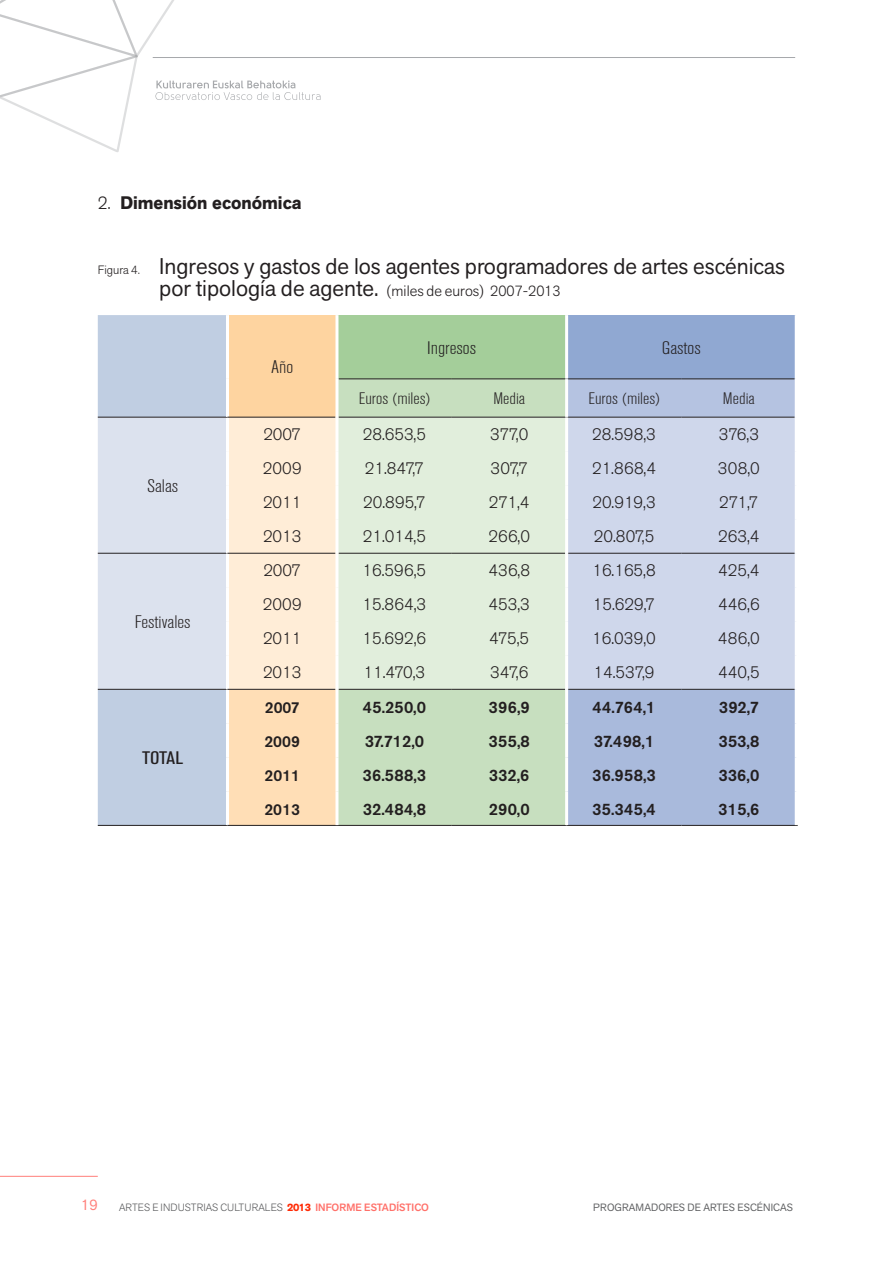
<style>
.page{position:relative;width:893px;height:1263px;background:#fff}
.page>*{position:absolute;margin:0;border:0;box-sizing:border-box;transform-origin:0 0}
.t1{font:22.5px "Akzid Grtsk Next";color:#231f20}
.t2{font:300 condensed 18px "Akzidenz Grotesk BE";color:#231f20;scale:1.2 1}
.t3{font:700 18px "Akzid Grtsk Next";color:#231f20}
.t4{font:condensed 18px "Akzidenz Grotesk BE";letter-spacing:.005em;color:#231f20;scale:1.2 1}
.t5{font:300 16.5px "Akzidenz Grotesk BE";color:#231f20}
.t6{font:500 16.5px "Akzidenz Grotesk BE";letter-spacing:.02em;color:#231f20}
.t7{font:300 condensed 16.5px "Akzidenz Grotesk BE";color:#231f20;scale:1.2 1}
.t8{font:500 15.75px "Akzidenz Grotesk BE";color:#231f20}
.t9{font:300 15px "Akzid Grtsk Next";color:#231f20}
.t10{font:15px "Akzid Grtsk Next";color:#ff7f7a}
.t11{font:300 10.5px "Akzid Grtsk Next";letter-spacing:.01em;color:#58595b}
.t12{font:10.5px "Akzid Grtsk Next";letter-spacing:.01em;color:#5f6062}
.s1{font-weight:300}
.s2{font-weight:300;font-size:12px}
.s3{font-weight:400;font-size:22.5px}
.s4{font-weight:700;color:#ff2b06}
.s5{font-weight:500;color:#ff716a}
</style>
<div class="page">
<hr style="left:153px;top:57px;width:642px;height:1px;background:#a7a9ac">
<hr style="left:0;top:1176px;width:98px;height:1px;background:#ff7f7a">
<svg style="left:0;top:0;width:320px;height:152px"></svg>
<div style="left:98px;top:315px;width:128px;height:102px;background:#c0cee2"></div>
<div style="left:227px;top:315px;width:110px;height:102px;background:#fed4a0"></div>
<div style="left:337px;top:315px;width:230px;height:64px;background:#a4ce9a"></div>
<div style="left:567px;top:315px;width:229px;height:64px;background:#90a8d2"></div>
<div style="left:338px;top:380px;width:227px;height:445px;background:#c7dfbf"></div>
<div style="left:568px;top:380px;width:227px;height:37px;background:#b5c3e1"></div>
<div style="left:338px;top:418px;width:227px;height:271px;background:#e1eedc"></div>
<div style="left:568px;top:418px;width:227px;height:271px;background:#cfd7eb"></div>
<svg style="left:98px;top:418px;width:237px;height:407px"></svg>
<div style="left:568px;top:690px;width:227px;height:135px;background:#a9badc"></div>
<hr style="left:98px;top:553px;width:129px;height:1px;background:#231f20">
<hr style="left:98px;top:689px;width:129px;height:1px;background:#231f20">
<hr style="left:98px;top:825px;width:129px;height:1px;background:#231f20">
<hr style="left:226px;top:417px;width:3px;height:34px;background:#fff">
<hr style="left:226px;top:553px;width:3px;height:34px;background:#fff">
<hr style="left:226px;top:451px;width:3px;height:34px;background:#fff">
<hr style="left:226px;top:587px;width:3px;height:34px;background:#fff">
<hr style="left:226px;top:485px;width:3px;height:34px;background:#fff">
<hr style="left:226px;top:621px;width:3px;height:34px;background:#fff">
<hr style="left:226px;top:519px;width:3px;height:34px;background:#fff">
<hr style="left:226px;top:655px;width:3px;height:34px;background:#fff">
<hr style="left:338px;top:553px;width:114px;height:1px;background:#231f20">
<hr style="left:338px;top:689px;width:114px;height:1px;background:#231f20">
<hr style="left:337px;top:825px;width:115px;height:1px;background:#231f20">
<hr style="left:452px;top:553px;width:113px;height:1px;background:#231f20">
<hr style="left:452px;top:689px;width:113px;height:1px;background:#231f20">
<hr style="left:452px;top:825px;width:115px;height:1px;background:#231f20">
<hr style="left:226px;top:690px;width:3px;height:33px;background:#fff">
<hr style="left:226px;top:723px;width:3px;height:34px;background:#fff">
<hr style="left:226px;top:757px;width:3px;height:34px;background:#fff">
<hr style="left:226px;top:791px;width:3px;height:34px;background:#fff">
<hr style="left:568px;top:553px;width:113px;height:1px;background:#231f20">
<hr style="left:568px;top:689px;width:113px;height:1px;background:#231f20">
<hr style="left:567px;top:825px;width:114px;height:1px;background:#231f20">
<hr style="left:681px;top:553px;width:114px;height:1px;background:#231f20">
<hr style="left:681px;top:689px;width:114px;height:1px;background:#231f20">
<hr style="left:681px;top:825px;width:117px;height:1px;background:#231f20">
<hr style="left:452px;top:417px;width:115px;height:1px;background:#231f20">
<hr style="left:338px;top:417px;width:114px;height:1px;background:#231f20">
<hr style="left:681px;top:417px;width:114px;height:1px;background:#231f20">
<hr style="left:567px;top:417px;width:114px;height:1px;background:#231f20">
<hr style="left:98px;top:417px;width:129px;height:1px;background:#231f20">
<hr style="left:226px;top:315px;width:3px;height:64px;background:#fff">
<hr style="left:226px;top:379px;width:3px;height:38px;background:#fff">
<hr style="left:227px;top:417px;width:108px;height:1px;background:#231f20">
<hr style="left:227px;top:553px;width:108px;height:1px;background:#231f20">
<hr style="left:338px;top:379px;width:114px;height:1px;background:#231f20">
<hr style="left:452px;top:379px;width:115px;height:1px;background:#231f20">
<hr style="left:567px;top:379px;width:114px;height:1px;background:#231f20">
<hr style="left:681px;top:379px;width:114px;height:1px;background:#231f20">
<hr style="left:227px;top:689px;width:108px;height:1px;background:#231f20">
<hr style="left:227px;top:825px;width:110px;height:1px;background:#231f20">
<hr style="left:335px;top:315px;width:3px;height:64px;background:#fff">
<hr style="left:335px;top:379px;width:3px;height:38px;background:#fff">
<hr style="left:565px;top:315px;width:3px;height:64px;background:#fff">
<hr style="left:565px;top:417px;width:3px;height:34px;background:#fff">
<hr style="left:795px;top:315px;width:3px;height:64px;background:#fff">
<hr style="left:565px;top:379px;width:3px;height:38px;background:#fff">
<p class="t3" style="left:98px;top:191px;width:205px"><span class="s1">2.</span> Dimensión económica</p>
<h1 class="t1" style="left:98px;top:251px;width:689px"><span class="s2">FIGURA 4.</span> Ingresos y gastos de los agentes programadores de artes escénicas</h1>
<p class="t9" style="left:159px;top:281px;width:403px"><span class="s3">por tipología de agente.</span> (MILES DE EUROS) 2007-2013</p>
<p class="t2" style="left:147px;top:476px;width:27px">Salas</p>
<p class="t2" style="left:135px;top:612px;width:48px">Festivales</p>
<p class="t4" style="left:142px;top:748px;width:36px">Total</p>
<p class="t2" style="left:271px;top:357px;width:20px">Año</p>
<p class="t2" style="left:427px;top:338px;width:42px">Ingresos</p>
<p class="t2" style="left:662px;top:338px;width:34px">Gastos</p>
<p class="t7" style="left:359px;top:390px;width:61px">Euros (miles)</p>
<p class="t7" style="left:493px;top:390px;width:28px">Media</p>
<p class="t7" style="left:588px;top:390px;width:61px">Euros (miles)</p>
<p class="t7" style="left:723px;top:390px;width:28px">Media</p>
<p class="t5" style="left:263px;top:425px;width:39px">2007</p>
<p class="t5" style="left:363px;top:425px;width:65px">28.653,5</p>
<p class="t5" style="left:490px;top:425px;width:40px">377,0</p>
<p class="t5" style="left:592px;top:425px;width:65px">28.598,3</p>
<p class="t5" style="left:719px;top:425px;width:42px">376,3</p>
<p class="t5" style="left:263px;top:459px;width:40px">2009</p>
<p class="t5" style="left:365px;top:459px;width:61px">21.847,7</p>
<p class="t5" style="left:490px;top:459px;width:39px">307,7</p>
<p class="t5" style="left:592px;top:459px;width:65px">21.868,4</p>
<p class="t5" style="left:718px;top:459px;width:43px">308,0</p>
<p class="t5" style="left:263px;top:493px;width:40px">2011</p>
<p class="t5" style="left:363px;top:493px;width:64px">20.895,7</p>
<p class="t5" style="left:489px;top:493px;width:42px">271,4</p>
<p class="t5" style="left:592px;top:493px;width:65px">20.919,3</p>
<p class="t5" style="left:719px;top:493px;width:41px">271,7</p>
<p class="t5" style="left:263px;top:527px;width:40px">2013</p>
<p class="t5" style="left:363px;top:527px;width:65px">21.014,5</p>
<p class="t5" style="left:488px;top:527px;width:43px">266,0</p>
<p class="t5" style="left:594px;top:527px;width:62px">20.807,5</p>
<p class="t5" style="left:718px;top:527px;width:43px">263,4</p>
<p class="t5" style="left:263px;top:561px;width:39px">2007</p>
<p class="t5" style="left:363px;top:561px;width:65px">16.596,5</p>
<p class="t5" style="left:488px;top:561px;width:43px">436,8</p>
<p class="t5" style="left:592px;top:561px;width:65px">16.165,8</p>
<p class="t5" style="left:718px;top:561px;width:43px">425,4</p>
<p class="t5" style="left:263px;top:595px;width:40px">2009</p>
<p class="t5" style="left:363px;top:595px;width:65px">15.864,3</p>
<p class="t5" style="left:489px;top:595px;width:43px">453,3</p>
<p class="t5" style="left:593px;top:595px;width:64px">15.629,7</p>
<p class="t5" style="left:718px;top:595px;width:43px">446,6</p>
<p class="t5" style="left:263px;top:629px;width:40px">2011</p>
<p class="t5" style="left:363px;top:629px;width:65px">15.692,6</p>
<p class="t5" style="left:489px;top:629px;width:41px">475,5</p>
<p class="t5" style="left:592px;top:629px;width:65px">16.039,0</p>
<p class="t5" style="left:718px;top:629px;width:43px">486,0</p>
<p class="t5" style="left:263px;top:663px;width:40px">2013</p>
<p class="t5" style="left:364px;top:663px;width:63px">11.470,3</p>
<p class="t5" style="left:490px;top:663px;width:40px">347,6</p>
<p class="t5" style="left:594px;top:663px;width:62px">14.537,9</p>
<p class="t5" style="left:718px;top:663px;width:43px">440,5</p>
<p class="t8" style="left:265px;top:697px;width:36px">2007</p>
<p class="t6" style="left:363px;top:697px;width:65px">45.250,0</p>
<p class="t6" style="left:489px;top:697px;width:43px">396,9</p>
<p class="t6" style="left:593px;top:697px;width:64px">44.764,1</p>
<p class="t6" style="left:719px;top:697px;width:42px">392,7</p>
<p class="t8" style="left:264px;top:731px;width:37px">2009</p>
<p class="t6" style="left:365px;top:731px;width:61px">37.712,0</p>
<p class="t6" style="left:489px;top:731px;width:43px">355,8</p>
<p class="t6" style="left:594px;top:731px;width:62px">37.498,1</p>
<p class="t6" style="left:718px;top:731px;width:42px">353,8</p>
<p class="t8" style="left:265px;top:765px;width:37px">2011</p>
<p class="t6" style="left:363px;top:765px;width:65px">36.588,3</p>
<p class="t6" style="left:489px;top:765px;width:42px">332,6</p>
<p class="t6" style="left:592px;top:765px;width:65px">36.958,3</p>
<p class="t6" style="left:718px;top:765px;width:42px">336,0</p>
<p class="t8" style="left:264px;top:799px;width:37px">2013</p>
<p class="t6" style="left:363px;top:799px;width:65px">32.484,8</p>
<p class="t6" style="left:489px;top:799px;width:42px">290,0</p>
<p class="t6" style="left:592px;top:799px;width:65px">35.345,4</p>
<p class="t6" style="left:718px;top:799px;width:43px">315,6</p>
<p class="t10" style="left:81px;top:1195px;width:18px">19</p>
<p class="t11" style="left:119px;top:1200px;width:311px">ARTES E INDUSTRIAS CULTURALES <span class="s4">2013</span> <span class="s5">INFORME ESTADÍSTICO</span></p>
<p class="t12" style="left:593px;top:1200px;width:201px">Programadores de Artes Escénicas</p>
</div>
